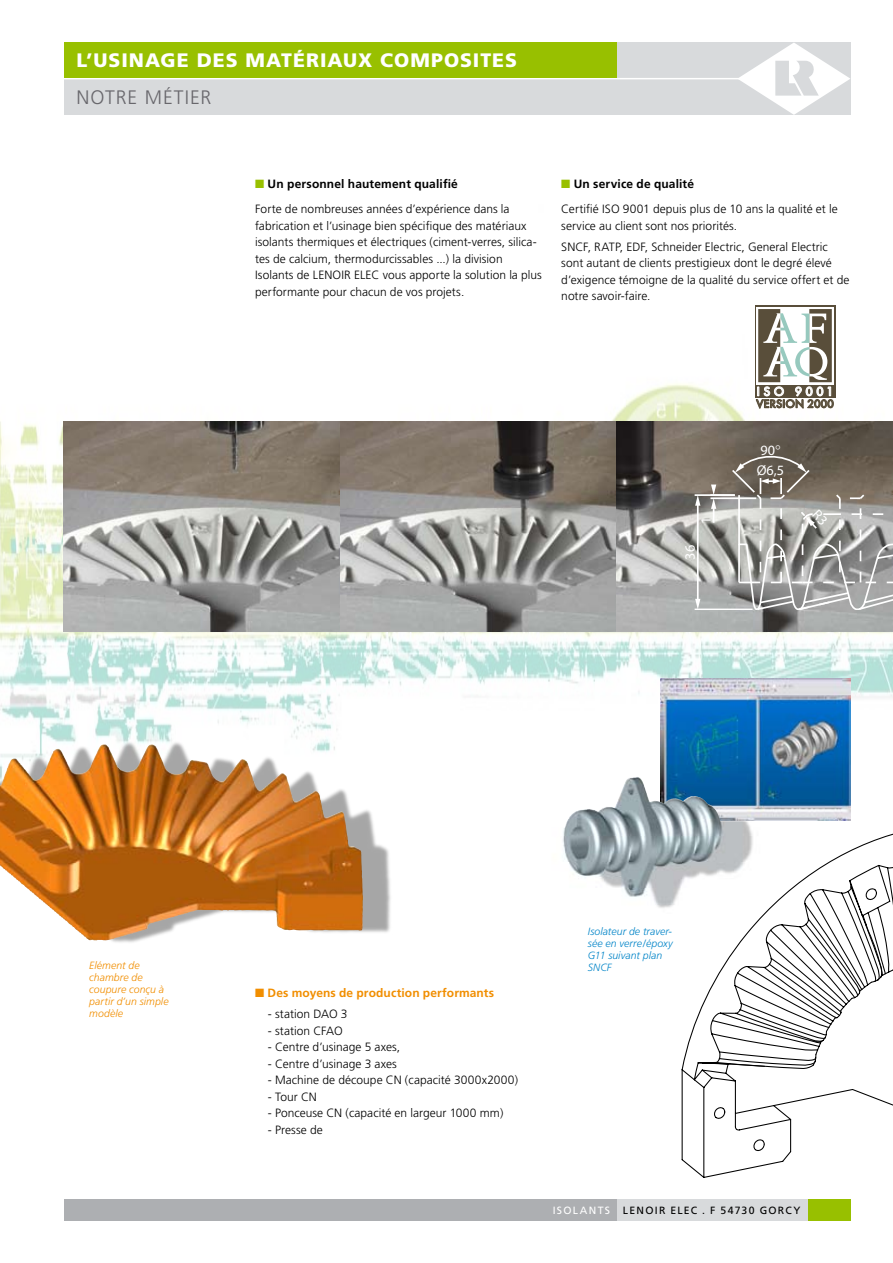
<style>
.page{position:relative;width:893px;height:1263px;background:#fff}
.page>*{position:absolute;margin:0;border:0;box-sizing:border-box;transform-origin:0 0}
.t1{font:900 19.5px "Frutiger";letter-spacing:.05em;color:#fff}
.t2{font:300 19.5px "Frutiger";letter-spacing:.055em;color:#68676c}
.t3{font:14.25px "Myriad";color:#fff}
.t4{font:300 12px/16.5px "Frutiger";letter-spacing:.005em;color:#000}
.t5{font:700 12px "Frutiger";letter-spacing:.01em;color:#f18e00}
.t6{font:500 11.7px "Futura";letter-spacing:.3em;color:#fff}
.t7{font:500 10.8px "Futura";color:#594e3a}
.t8{font:italic 300 10.5px/12px "Frutiger";letter-spacing:.005em;color:#f18e00}
.t9{font:italic 300 10.5px/12px "Frutiger";letter-spacing:.005em;color:#0385c8}
.t10{font:10.5px "Frutiger";letter-spacing:.125em;color:#000}
.s1{color:#98c000}
.s2{font-weight:700}
.s3{color:#fff}
</style>
<div class="page">
<hr style="left:0;top:632px;width:1px;height:631px;background:#ecf3d9">
<div style="left:64px;top:1199px;width:553px;height:21px;background:#adafb2"></div>
<div style="left:617px;top:1199px;width:233px;height:21px;background:#d8dadc"></div>
<div style="left:808px;top:1199px;width:42px;height:21px;background:#98c000"></div>
<div style="left:64px;top:43px;width:673px;height:72px;background:#d8dadc"></div>
<svg style="left:737px;top:43px;width:113px;height:72px"></svg>
<hr style="left:64px;top:78px;width:701px;height:1px;background:#fff">
<img style="left:0;top:305px;width:893px;height:873px">
<img style="left:660px;top:678px;width:190px;height:143px">
<div style="left:64px;top:43px;width:553px;height:35px;background:#98c000"></div>
<img style="left:500px;top:796px;width:298px;height:188px">
<svg style="left:682px;top:823px;width:211px;height:354px"></svg>
<svg style="left:729px;top:835px;width:164px;height:316px"></svg>
<div style="left:0;top:740px;width:393px;height:205px;background:#000;opacity:.35"></div>
<img style="left:136px;top:744px;width:155px;height:48px">
<img style="left:64px;top:421px;width:829px;height:211px">
<hr style="left:697px;top:503px;width:2px;height:99px;background:#fff">
<hr style="left:695px;top:494px;width:40px;height:2px;background:#fff">
<hr style="left:695px;top:609px;width:58px;height:1px;background:#fff">
<svg style="left:695px;top:496px;width:5px;height:10px"></svg>
<svg style="left:695px;top:599px;width:5px;height:10px"></svg>
<hr style="left:710px;top:497px;width:46px;height:2px;background:#fff">
<svg style="left:711px;top:484px;width:5px;height:39px"></svg>
<div style="left:755px;top:306px;width:80px;height:92px;background:linear-gradient(to right,#fff,#fff)"></div>
<div style="left:756px;top:307px;width:78px;height:77px;background:#fff"></div>
<div style="left:758px;top:309px;width:22px;height:73px;background:#594e3a"></div>
<div style="left:809px;top:309px;width:23px;height:73px;background:#594e3a"></div>
<svg style="left:763px;top:313px;width:64px;height:67px"></svg>
<svg style="left:756px;top:386px;width:78px;height:24px"></svg>
<svg style="left:730px;top:445px;width:163px;height:165px;background:#94918c"></svg>
<h1 class="t1" style="left:77px;top:48px;width:442px">L’USINAGE DES MATÉRIAUX COMPOSITES</h1>
<h1 class="t2" style="left:77px;top:86px;width:136px">NOTRE MÉTIER</h1>
<p class="t4" style="left:255px;top:172px;width:256px;line-height:25px"><span class="s1">■</span> <span class="s2">Un personnel hautement qualifié<br></span>Forte de nombreuses années d’expérience dans la</p>
<p class="t4" style="left:255px;top:218px;width:288px">fabrication et l’usinage bien spécifique des matériaux isolants thermiques et électriques (ciment-verres, silica&shy;tes de calcium, thermodurcissables ...) la division Isolants de LENOIR ELEC vous apporte la solution la plus performante pour chacun de vos projets.</p>
<p class="t4" style="left:561px;top:172px;width:278px;line-height:25px"><span class="s1">■</span> <span class="s2">Un service de qualité<br></span>Certifié ISO 9001 depuis plus de 10 ans la qualité et le</p>
<p class="t4" style="left:561px;top:216px;width:268px;line-height:20.7px">service au client sont nos priorités.<br>SNCF, RATP, EDF, Schneider Electric, General Electric</p>
<p class="t4" style="left:561px;top:255px;width:290px">sont autant de clients prestigieux dont le degré élevé d’exigence témoigne de la qualité du service offert et de notre savoir-faire.</p>
<p class="t3" style="left:699px;top:524px;width:9px;rotate:-90deg">1</p>
<p class="t3" style="left:683px;top:560px;width:16px;rotate:-90deg">36</p>
<p class="t6" style="left:756px;top:385px;width:78px">ISO 9001</p>
<p class="t7" style="left:756px;top:398px;width:79px">VERSION 2000</p>
<p class="t3" style="left:760px;top:443px;width:16px">90</p>
<p class="t3" style="left:757px;top:463px;width:29px">Ø6,5</p>
<p class="t8" style="left:89px;top:959px;width:81px">Elément de chambre de coupure conçu à partir d’un simple modèle</p>
<p class="t5" style="left:255px;top:986px;width:241px">■ Des moyens de production performants</p>
<p class="t4" style="left:268px;top:1006px;width:81px">- station DAO 3</p>
<p class="t4" style="left:268px;top:1022px;width:76px">- station CFAO</p>
<p class="t4" style="left:268px;top:1039px;width:134px">- Centre d’usinage 5 axes,</p>
<p class="t4" style="left:268px;top:1055px;width:130px">- Centre d’usinage 3 axes</p>
<p class="t4" style="left:268px;top:1072px;width:252px">- Machine de découpe CN (capacité 3000x2000)</p>
<p class="t4" style="left:268px;top:1088px;width:50px">- Tour CN</p>
<p class="t4" style="left:268px;top:1105px;width:237px">- Ponceuse CN (capacité en largeur 1000 mm)</p>
<p class="t4" style="left:268px;top:1121px;width:56px">- Presse de</p>
<p class="t9" style="left:588px;top:925px;width:87px">Isolateur de traver&shy;sée en verre/époxy<br>G11 suivant plan<br>SNCF</p>
<p class="t10" style="left:553px;top:1204px;width:249px"><span class="s3">ISOLANTS</span> LENOIR ELEC . F 54730 GORCY</p>
</div>
